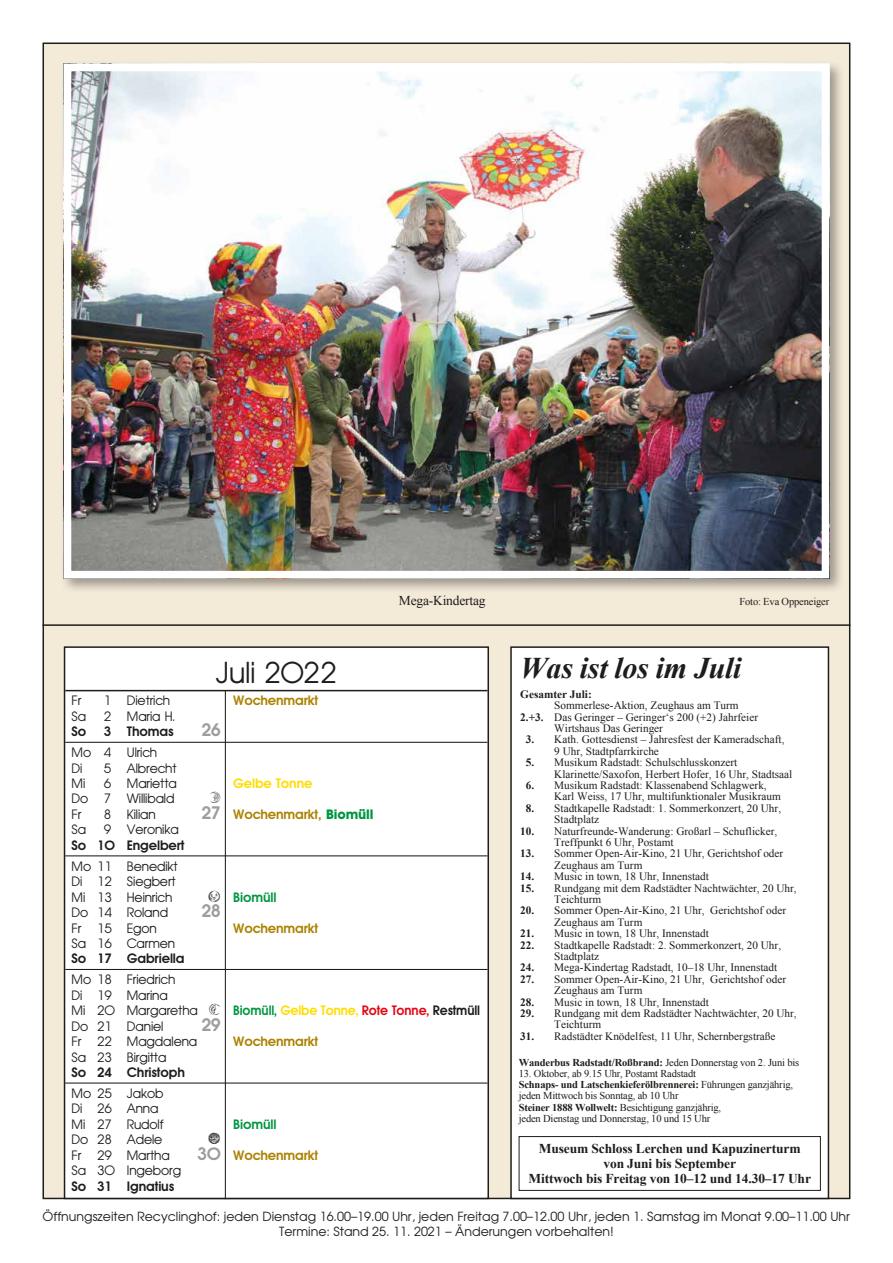
<style>
.page{position:relative;width:893px;height:1263px;background:#fff}
.page>*{position:absolute;margin:0;border:0;box-sizing:border-box;transform-origin:0 0}
.t1{font:italic 700 30px "Times New Roman";letter-spacing:-.01em;color:#1d1d1b}
.t2{font:30px "Avant Garde BQ";color:#1d1d1b}
.t3{font:600 18px "Avant Garde BQ";color:#9d9d9c}
.t4{font:13.5px/15.5px "Avant Garde BQ";letter-spacing:-.01em;color:#1d1d1b}
.t5{font:700 13.5px/15px "Times New Roman";letter-spacing:-.01em;color:#1d1d1b;text-align:center}
.t6{font:600 13.5px "Avant Garde BQ";letter-spacing:-.01em;color:#ac8200}
.t7{font:600 13.5px "Avant Garde BQ";letter-spacing:-.01em;color:#1d1d1b}
.t8{font:600 13.5px "Avant Garde BQ";letter-spacing:-.01em;color:#fd0;scale:.95 1}
.t9{font:600 13.5px "Avant Garde BQ";letter-spacing:-.01em;color:#009641}
.t10{font:13.5px "Times New Roman";letter-spacing:-.015em;color:#1d1d1b}
.t11{font:600 13.5px "Avant Garde BQ";letter-spacing:-.01em;color:#fd0}
.t12{font:12.6px/15.5px "Avant Garde";color:#1d1d1b;text-align:center}
.t13{font:11.25px/11.4px "Times New Roman";color:#1d1d1b}
.t14{font:700 11.25px "Times New Roman";color:#1d1d1b}
.t15{font:10.5px/11.2px "Times New Roman";letter-spacing:-.015em;color:#1d1d1b}
.t16{font:700 10.5px "Times New Roman";letter-spacing:-.015em;color:#1d1d1b}
.s1{font-size:18px;color:#9d9d9c}
.s2{font-weight:700;color:#009641}
.s3{color:#009641}
.s4{color:#e30613}
.s5{color:#1d1d1b}
.s6{font-weight:700}
.s7{font-weight:400}
</style>
<div class="page">
<div style="left:43px;top:43px;width:807px;height:1156px;background:#f4ead8;border:2px solid #1d1d1b"></div>
<div style="left:511px;top:647px;width:317px;height:551px;background:#fff"></div>
<div style="left:510px;top:646px;width:319px;height:553px;border:2px solid #1d1d1b"></div>
<hr style="left:43px;top:624px;width:807px;height:2px;background:#1d1d1b">
<div style="left:65px;top:647px;width:423px;height:551px;background:#fff"></div>
<hr style="left:65px;top:690px;width:422px;height:1px;background:#1d1d1b">
<hr style="left:65px;top:742px;width:422px;height:1px;background:#1d1d1b">
<hr style="left:65px;top:855px;width:422px;height:1px;background:#1d1d1b">
<hr style="left:65px;top:969px;width:422px;height:1px;background:#1d1d1b">
<hr style="left:65px;top:1082px;width:422px;height:1px;background:#1d1d1b">
<div style="left:64px;top:646px;width:425px;height:553px;border:2px solid #1d1d1b"></div>
<hr style="left:225px;top:691px;width:1px;height:508px;background:#1d1d1b">
<div style="left:60px;top:60px;width:784px;height:534px;background:#1d1d1b;opacity:.4"></div>
<img style="left:73px;top:73px;width:747px;height:496px">
<div style="left:64px;top:64px;width:765px;height:514px;border:8px solid #fff"></div>
<div style="left:519px;top:1136px;width:302px;height:55px;border:1px solid #1d1d1b"></div>
<h1 class="t2" style="left:216px;top:657px;width:123px">Juli 2022</h1>
<p class="t4" style="left:72px;top:693px;width:11px">Fr</p>
<p class="t4" style="left:104px;top:693px;width:68px">1 Dietrich</p>
<p class="t6" style="left:233px;top:693px;width:86px">Wochenmarkt</p>
<p class="t4" style="left:72px;top:709px;width:16px">Sa</p>
<p class="t4" style="left:104px;top:709px;width:73px">2 Maria H.</p>
<p class="t7" style="left:72px;top:724px;width:16px">So</p>
<p class="t7" style="left:104px;top:724px;width:72px">3 Thomas</p>
<h2 class="t3" style="left:201px;top:719px;width:21px">26</h2>
<p class="t4" style="left:72px;top:745px;width:87px">Mo 4 Ulrich<br>Di</p>
<p class="t4" style="left:104px;top:761px;width:74px">5 Albrecht</p>
<p class="t4" style="left:72px;top:776px;width:15px">Mi</p>
<p class="t4" style="left:104px;top:776px;width:75px">6 Marietta</p>
<p class="t11" style="left:233px;top:775px;width:81px">Gelbe Tonne</p>
<p class="t4" style="left:72px;top:791px;width:104px">Do 7 Willibald<br>Fr</p>
<p class="t4" style="left:104px;top:807px;width:54px">8 Kilian</p>
<p class="t6" style="left:201px;top:806px;width:174px"><span class="s1">27</span> Wochenmarkt, <span class="s2">Biomüll</span></p>
<p class="t4" style="left:72px;top:822px;width:16px">Sa</p>
<p class="t4" style="left:104px;top:822px;width:77px">9 Veronika</p>
<p class="t7" style="left:72px;top:837px;width:114px">So 10 Engelbert</p>
<p class="t4" style="left:72px;top:859px;width:108px">Mo 11 Benedikt<br>Di 12 Siegbert<br>Mi 13 Heinrich</p>
<p class="t9" style="left:233px;top:889px;width:45px">Biomüll</p>
<p class="t10" style="left:399px;top:591px;width:88px">Mega-Kindertag</p>
<p class="t4" style="left:72px;top:905px;width:98px">Do 14 Roland</p>
<h2 class="t3" style="left:201px;top:900px;width:21px">28</h2>
<p class="t4" style="left:72px;top:921px;width:87px">Fr 15 Egon</p>
<p class="t6" style="left:233px;top:920px;width:86px">Wochenmarkt</p>
<p class="t4" style="left:72px;top:936px;width:105px">Sa 16 Carmen</p>
<p class="t7" style="left:72px;top:951px;width:114px">So 17 Gabriella</p>
<p class="t4" style="left:72px;top:972px;width:128px">Mo 18 Friedrich<br>Di 19 Marina<br>Mi 20 Margaretha</p>
<p class="t8" style="left:233px;top:1003px;width:261px"><span class="s3">Biomüll,</span> Gelbe Tonne, <span class="s4">Rote Tonne,</span> <span class="s5">Restmüll</span></p>
<p class="t4" style="left:72px;top:1019px;width:93px">Do 21 Daniel</p>
<h2 class="t3" style="left:201px;top:1014px;width:21px">29</h2>
<p class="t4" style="left:72px;top:1034px;width:127px">Fr 22 Magdalena</p>
<p class="t6" style="left:233px;top:1033px;width:86px">Wochenmarkt</p>
<p class="t4" style="left:72px;top:1050px;width:96px">Sa 23 Birgitta</p>
<p class="t7" style="left:72px;top:1064px;width:115px">So 24 Christoph</p>
<p class="t4" style="left:72px;top:1086px;width:94px">Mo 25 Jakob<br>Di 26 Anna<br>Mi 27 Rudolf</p>
<p class="t9" style="left:233px;top:1116px;width:45px">Biomüll</p>
<p class="t4" style="left:72px;top:1132px;width:100px">Do 28 Adele<br>Fr 29 Martha</p>
<p class="t4" style="left:72px;top:1163px;width:111px">Sa 30 Ingeborg</p>
<p class="t7" style="left:72px;top:1178px;width:104px">So 31 Ignatius</p>
<p class="t6" style="left:197px;top:1147px;width:123px"><span class="s1">30</span> Wochenmarkt</p>
<p class="t15" style="left:739px;top:595px;width:91px">Foto: Eva Oppeneiger</p>
<h1 class="t1" style="left:520px;top:647px;width:223px">Was ist los im Juli</h1>
<p class="t14" style="left:520px;top:686px;width:73px">Gesamter Juli:</p>
<p class="t13" style="left:554px;top:699px;width:186px">Sommerlese-Aktion, Zeughaus am Turm</p>
<p class="t13" style="left:520px;top:711px;width:239px"><span class="s6">2.+3.</span> Das Geringer – Geringer‘s 200 (+2) Jahrfeier</p>
<p class="t13" style="left:554px;top:722px;width:110px">Wirtshaus Das Geringer</p>
<p class="t13" style="left:554px;top:734px;width:232px;text-indent:-28px"><span class="s6">3.</span> Kath. Gottesdienst – Jahresfest der Kameradschaft,<br>9 Uhr, Stadtpfarrkirche</p>
<p class="t13" style="left:554px;top:756px;width:240px;text-indent:-28px"><span class="s6">5.</span> Musikum Radstadt: Schulschlusskonzert<br>Klarinette/Saxofon, Herbert Hofer, 16 Uhr, Stadtsaal</p>
<p class="t13" style="left:554px;top:779px;width:228px;text-indent:-28px"><span class="s6">6.</span> Musikum Radstadt: Klassenabend Schlagwerk,<br>Karl Weiss, 17 Uhr, multifunktionaler Musikraum</p>
<p class="t13" style="left:554px;top:802px;width:228px;text-indent:-28px"><span class="s6">8.</span> Stadtkapelle Radstadt: 1. Sommerkonzert, 20 Uhr,<br>Stadtplatz</p>
<p class="t13" style="left:554px;top:825px;width:225px;text-indent:-34px"><span class="s6">10.</span> Naturfreunde-Wanderung: Großarl – Schuflicker,<br>Treffpunkt 6 Uhr, Postamt</p>
<p class="t13" style="left:554px;top:848px;width:231px;text-indent:-34px"><span class="s6">13.</span> Sommer Open-Air-Kino, 21 Uhr, Gerichtshof oder<br>Zeughaus am Turm</p>
<p class="t13" style="left:520px;top:870px;width:190px"><span class="s6">14.</span> Music in town, 18 Uhr, Innenstadt</p>
<p class="t13" style="left:554px;top:882px;width:244px;text-indent:-34px"><span class="s6">15.</span> Rundgang mit dem Radstädter Nachtwächter, 20 Uhr,<br>Teichturm</p>
<p class="t13" style="left:554px;top:905px;width:233px;text-indent:-34px"><span class="s6">20.</span> Sommer Open-Air-Kino, 21 Uhr, Gerichtshof oder<br>Zeughaus am Turm</p>
<p class="t13" style="left:520px;top:927px;width:190px"><span class="s6">21.</span> Music in town, 18 Uhr, Innenstadt</p>
<p class="t13" style="left:554px;top:939px;width:228px;text-indent:-34px"><span class="s6">22.</span> Stadtkapelle Radstadt: 2. Sommerkonzert, 20 Uhr,<br>Stadtplatz</p>
<p class="t13" style="left:520px;top:962px;width:259px"><span class="s6">24.</span> Mega-Kindertag Radstadt, 10–18 Uhr, Innenstadt</p>
<p class="t13" style="left:554px;top:973px;width:233px;text-indent:-34px"><span class="s6">27.</span> Sommer Open-Air-Kino, 21 Uhr, Gerichtshof oder<br>Zeughaus am Turm</p>
<p class="t13" style="left:520px;top:996px;width:190px"><span class="s6">28.</span> Music in town, 18 Uhr, Innenstadt</p>
<p class="t13" style="left:554px;top:1007px;width:244px;text-indent:-34px"><span class="s6">29.</span> Rundgang mit dem Radstädter Nachtwächter, 20 Uhr,<br>Teichturm</p>
<p class="t13" style="left:520px;top:1030px;width:257px"><span class="s6">31.</span> Radstädter Knödelfest, 11 Uhr, Schernbergstraße</p>
<p class="t16" style="left:519px;top:1055px;width:282px">Wanderbus Radstadt/Roßbrand: <span class="s7">Jeden Donnerstag von 2. Juni bis</span></p>
<p class="t15" style="left:519px;top:1067px;width:276px">13. Oktober, ab 9.15 Uhr, Postamt Radstadt<br><span class="s6">Schnaps- und Latschenkieferölbrennerei:</span> Führungen ganzjährig, jeden Mittwoch bis Sonntag, ab 10 Uhr<br><span class="s6">Steiner 1888 Wollwelt:</span> Besichtigung ganzjährig,<br>jeden Dienstag und Donnerstag, 10 und 15 Uhr</p>
<p class="t5" style="left:528px;top:1140px;width:284px">Museum Schloss Lerchen und Kapuzinerturm von Juni bis September<br>Mittwoch bis Freitag von 10–12 und 14.30–17 Uhr</p>
<p class="t12" style="left:43px;top:1208px;width:809px">Öffnungszeiten Recyclinghof: jeden Dienstag 16.00–19.00 Uhr, jeden Freitag 7.00–12.00 Uhr, jeden 1. Samstag im Monat 9.00–11.00 Uhr<br>Termine: Stand 25. 11. 2021 – Änderungen vorbehalten!</p>
</div>
